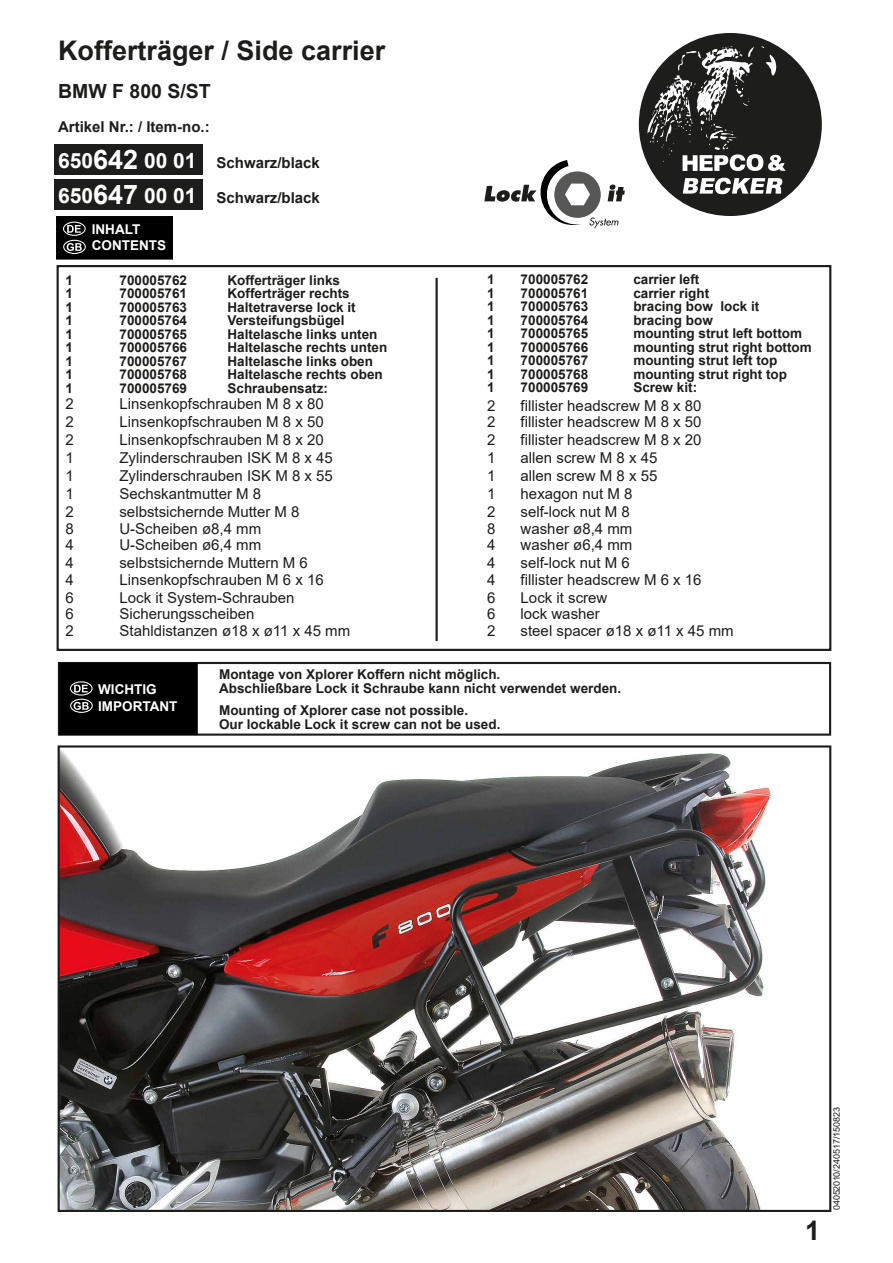
<style>
.page{position:relative;width:893px;height:1263px;background:#fff}
.page>*{position:absolute;margin:0;border:0;box-sizing:border-box;transform-origin:0 0}
.t1{font:700 27px "Arial";color:#1d1d1b}
.t2{font:700 19.5px "Arial";color:#1d1d1b}
.t3{font:15px "Arial";color:#1d1d1b}
.t4{font:700 15px "Arial";color:#1d1d1b}
.t5{font:700 13.5px/13.5px "Arial";color:#1d1d1b}
.t6{font:700 13.5px/16.2px "Arial";color:#fff}
.t7{font:9px "Arial";color:#1d1d1b}
.s1{font-size:21px;color:#fff}
.s2{font-size:27px;color:#fff}
</style>
<div class="page">
<div style="left:639px;top:33px;width:183px;height:183px;background:#1d1d1b;border-radius:50%"></div>
<svg style="left:683px;top:178px;width:99px;height:16px"></svg>
<svg style="left:647px;top:46px;width:139px;height:125px"></svg>
<img style="left:61px;top:749px;width:711px;height:460px">
<div style="left:58px;top:745px;width:773px;height:467px;border:2px solid #1d1d1b"></div>
<div style="left:55px;top:144px;width:148px;height:30px;background:#1d1d1b"></div>
<svg style="left:484px;top:160px;width:141px;height:68px"></svg>
<div style="left:57px;top:265px;width:774px;height:386px;border:2px solid #1d1d1b"></div>
<hr style="left:436px;top:278px;width:2px;height:363px;background:#1d1d1b">
<div style="left:55px;top:179px;width:148px;height:31px;background:#1d1d1b"></div>
<div style="left:56px;top:216px;width:117px;height:43px;background:#000"></div>
<svg style="left:67px;top:225px;width:14px;height:8px"></svg>
<div style="left:63px;top:222px;width:23px;height:14px;border:1px solid #fff;border-radius:50%"></div>
<svg style="left:67px;top:243px;width:15px;height:8px"></svg>
<div style="left:63px;top:240px;width:23px;height:14px;border:1px solid #fff;border-radius:50%"></div>
<div style="left:58px;top:662px;width:773px;height:74px;border:2px solid #1d1d1b"></div>
<div style="left:59px;top:663px;width:139px;height:72px;background:#000"></div>
<svg style="left:74px;top:685px;width:14px;height:7px"></svg>
<div style="left:70px;top:681px;width:23px;height:14px;border:1px solid #fff;border-radius:50%"></div>
<svg style="left:74px;top:702px;width:15px;height:8px"></svg>
<div style="left:70px;top:699px;width:23px;height:14px;border:1px solid #fff;border-radius:50%"></div>
<h1 class="t1" style="left:58px;top:31px;width:329px">Kofferträger / Side carrier</h1>
<h2 class="t2" style="left:58px;top:78px;width:154px">BMW F 800 S/ST</h2>
<p class="t4" style="left:58px;top:117px;width:153px">Artikel Nr.: / Item-no.:</p>
<p class="t4" style="left:58px;top:152px;width:263px"><span class="s1">650</span><span class="s2">642</span> <span class="s1">00 01</span> Schwarz/black</p>
<p class="t4" style="left:58px;top:187px;width:263px"><span class="s1">650</span><span class="s2">647</span> <span class="s1">00 01</span> Schwarz/black</p>
<p class="t6" style="left:92px;top:221px;width:76px">INHALT<br>CONTENTS</p>
<p class="t5" style="left:65px;top:273px;width:9px">1</p>
<p class="t5" style="left:119px;top:273px;width:69px">700005762</p>
<p class="t5" style="left:227px;top:273px;width:114px">Kofferträger links</p>
<p class="t5" style="left:65px;top:287px;width:9px">1</p>
<p class="t5" style="left:119px;top:287px;width:69px">700005761</p>
<p class="t5" style="left:227px;top:287px;width:124px">Kofferträger rechts</p>
<p class="t5" style="left:65px;top:300px;width:9px">1</p>
<p class="t5" style="left:119px;top:300px;width:69px">700005763</p>
<p class="t5" style="left:227px;top:300px;width:130px">Haltetraverse lock it</p>
<p class="t5" style="left:65px;top:314px;width:9px">1</p>
<p class="t5" style="left:119px;top:314px;width:69px">700005764</p>
<p class="t5" style="left:227px;top:314px;width:119px">Versteifungsbügel</p>
<p class="t5" style="left:65px;top:327px;width:9px">1</p>
<p class="t5" style="left:119px;top:327px;width:69px">700005765</p>
<p class="t5" style="left:227px;top:327px;width:152px">Haltelasche links unten</p>
<p class="t5" style="left:65px;top:341px;width:9px">1</p>
<p class="t5" style="left:119px;top:341px;width:69px">700005766</p>
<p class="t5" style="left:227px;top:341px;width:161px">Haltelasche rechts unten</p>
<p class="t5" style="left:65px;top:354px;width:9px">1</p>
<p class="t5" style="left:119px;top:354px;width:69px">700005767</p>
<p class="t5" style="left:227px;top:354px;width:147px">Haltelasche links oben</p>
<p class="t5" style="left:65px;top:368px;width:9px">1</p>
<p class="t5" style="left:119px;top:368px;width:69px">700005768</p>
<p class="t5" style="left:227px;top:368px;width:157px">Haltelasche rechts oben</p>
<p class="t5" style="left:65px;top:381px;width:9px">1</p>
<p class="t5" style="left:119px;top:381px;width:69px">700005769</p>
<p class="t5" style="left:227px;top:381px;width:102px">Schraubensatz:</p>
<p class="t3" style="left:65px;top:394px;width:10px">2</p>
<p class="t3" style="left:119px;top:394px;width:206px">Linsenkopfschrauben M 8 x 80</p>
<p class="t3" style="left:65px;top:412px;width:10px">2</p>
<p class="t3" style="left:119px;top:412px;width:206px">Linsenkopfschrauben M 8 x 50</p>
<p class="t3" style="left:65px;top:430px;width:10px">2</p>
<p class="t3" style="left:119px;top:430px;width:206px">Linsenkopfschrauben M 8 x 20</p>
<p class="t3" style="left:65px;top:448px;width:10px">1</p>
<p class="t3" style="left:119px;top:448px;width:215px">Zylinderschrauben ISK M 8 x 45</p>
<p class="t3" style="left:65px;top:466px;width:10px">1</p>
<p class="t3" style="left:119px;top:466px;width:215px">Zylinderschrauben ISK M 8 x 55</p>
<p class="t3" style="left:65px;top:484px;width:10px">1</p>
<p class="t3" style="left:119px;top:484px;width:143px">Sechskantmutter M 8</p>
<p class="t3" style="left:65px;top:502px;width:10px">2</p>
<p class="t3" style="left:119px;top:502px;width:182px">selbstsichernde Mutter M 8</p>
<p class="t3" style="left:65px;top:518px;width:10px">8</p>
<p class="t3" style="left:119px;top:518px;width:143px">U-Scheiben ø8,4 mm</p>
<p class="t3" style="left:65px;top:535px;width:10px">4</p>
<p class="t3" style="left:119px;top:535px;width:143px">U-Scheiben ø6,4 mm</p>
<p class="t3" style="left:65px;top:553px;width:10px">4</p>
<p class="t3" style="left:119px;top:553px;width:190px">selbstsichernde Muttern M 6</p>
<p class="t3" style="left:65px;top:569px;width:10px">4</p>
<p class="t3" style="left:119px;top:569px;width:206px">Linsenkopfschrauben M 6 x 16</p>
<p class="t3" style="left:65px;top:587px;width:10px">6</p>
<p class="t3" style="left:119px;top:587px;width:177px">Lock it System-Schrauben</p>
<p class="t3" style="left:65px;top:604px;width:10px">6</p>
<p class="t3" style="left:119px;top:604px;width:137px">Sicherungsscheiben</p>
<p class="t3" style="left:65px;top:620px;width:10px">2</p>
<p class="t3" style="left:119px;top:620px;width:232px">Stahldistanzen ø18 x ø11 x 45 mm</p>
<p class="t5" style="left:487px;top:273px;width:9px">1</p>
<p class="t5" style="left:521px;top:273px;width:69px">700005762</p>
<p class="t5" style="left:633px;top:273px;width:68px">carrier left</p>
<p class="t5" style="left:487px;top:287px;width:9px">1</p>
<p class="t5" style="left:521px;top:287px;width:69px">700005761</p>
<p class="t5" style="left:633px;top:287px;width:77px">carrier right</p>
<p class="t5" style="left:487px;top:300px;width:9px">1</p>
<p class="t5" style="left:521px;top:300px;width:69px">700005763</p>
<p class="t5" style="left:633px;top:300px;width:128px">bracing bow lock it</p>
<p class="t5" style="left:487px;top:314px;width:9px">1</p>
<p class="t5" style="left:521px;top:314px;width:69px">700005764</p>
<p class="t5" style="left:633px;top:314px;width:81px">bracing bow</p>
<p class="t5" style="left:487px;top:327px;width:9px">1</p>
<p class="t5" style="left:521px;top:327px;width:69px">700005765</p>
<p class="t5" style="left:633px;top:327px;width:170px">mounting strut left bottom</p>
<p class="t5" style="left:487px;top:341px;width:9px">1</p>
<p class="t5" style="left:521px;top:341px;width:69px">700005766</p>
<p class="t5" style="left:633px;top:341px;width:180px">mounting strut right bottom</p>
<p class="t5" style="left:487px;top:354px;width:9px">1</p>
<p class="t5" style="left:521px;top:354px;width:69px">700005767</p>
<p class="t5" style="left:633px;top:354px;width:145px">mounting strut left top</p>
<p class="t5" style="left:487px;top:368px;width:9px">1</p>
<p class="t5" style="left:521px;top:368px;width:69px">700005768</p>
<p class="t5" style="left:633px;top:368px;width:155px">mounting strut right top</p>
<p class="t5" style="left:487px;top:381px;width:9px">1</p>
<p class="t5" style="left:521px;top:381px;width:69px">700005769</p>
<p class="t5" style="left:633px;top:381px;width:65px">Screw kit:</p>
<p class="t3" style="left:487px;top:395px;width:10px">2</p>
<p class="t3" style="left:521px;top:395px;width:182px">fillister headscrew M 8 x 80</p>
<p class="t3" style="left:487px;top:411px;width:10px">2</p>
<p class="t3" style="left:521px;top:411px;width:182px">fillister headscrew M 8 x 50</p>
<p class="t3" style="left:487px;top:429px;width:10px">2</p>
<p class="t3" style="left:521px;top:429px;width:182px">fillister headscrew M 8 x 20</p>
<p class="t3" style="left:487px;top:447px;width:10px">1</p>
<p class="t3" style="left:521px;top:447px;width:138px">allen screw M 8 x 45</p>
<p class="t3" style="left:487px;top:465px;width:10px">1</p>
<p class="t3" style="left:521px;top:465px;width:138px">allen screw M 8 x 55</p>
<p class="t3" style="left:487px;top:483px;width:10px">1</p>
<p class="t3" style="left:521px;top:483px;width:113px">hexagon nut M 8</p>
<p class="t3" style="left:487px;top:501px;width:10px">2</p>
<p class="t3" style="left:521px;top:501px;width:111px">self-lock nut M 8</p>
<p class="t3" style="left:487px;top:518px;width:10px">8</p>
<p class="t3" style="left:521px;top:518px;width:113px">washer ø8,4 mm</p>
<p class="t3" style="left:487px;top:534px;width:10px">4</p>
<p class="t3" style="left:521px;top:534px;width:113px">washer ø6,4 mm</p>
<p class="t3" style="left:487px;top:552px;width:10px">4</p>
<p class="t3" style="left:521px;top:552px;width:111px">self-lock nut M 6</p>
<p class="t3" style="left:487px;top:569px;width:10px">4</p>
<p class="t3" style="left:521px;top:569px;width:182px">fillister headscrew M 6 x 16</p>
<p class="t3" style="left:487px;top:587px;width:10px">6</p>
<p class="t3" style="left:521px;top:587px;width:88px">Lock it screw</p>
<p class="t3" style="left:487px;top:603px;width:10px">6</p>
<p class="t3" style="left:521px;top:603px;width:81px">lock washer</p>
<p class="t3" style="left:487px;top:620px;width:10px">2</p>
<p class="t3" style="left:521px;top:620px;width:215px">steel spacer ø18 x ø11 x 45 mm</p>
<p class="t6" style="left:98px;top:682px;width:81px">WICHTIG<br>IMPORTANT</p>
<p class="t5" style="left:219px;top:668px;width:404px">Montage von Xplorer Koffern nicht möglich.<br>Abschließbare Lock it Schraube kann nicht verwendet werden.</p>
<p class="t5" style="left:219px;top:704px;width:283px">Mounting of Xplorer case not possible.<br>Our lockable Lock it screw can not be used.</p>
<h1 class="t1" style="left:805px;top:1211px;width:17px">1</h1>
<p class="t7" style="left:830px;top:1210px;width:104px;rotate:-90deg">04052010/240517/150823</p>
</div>
